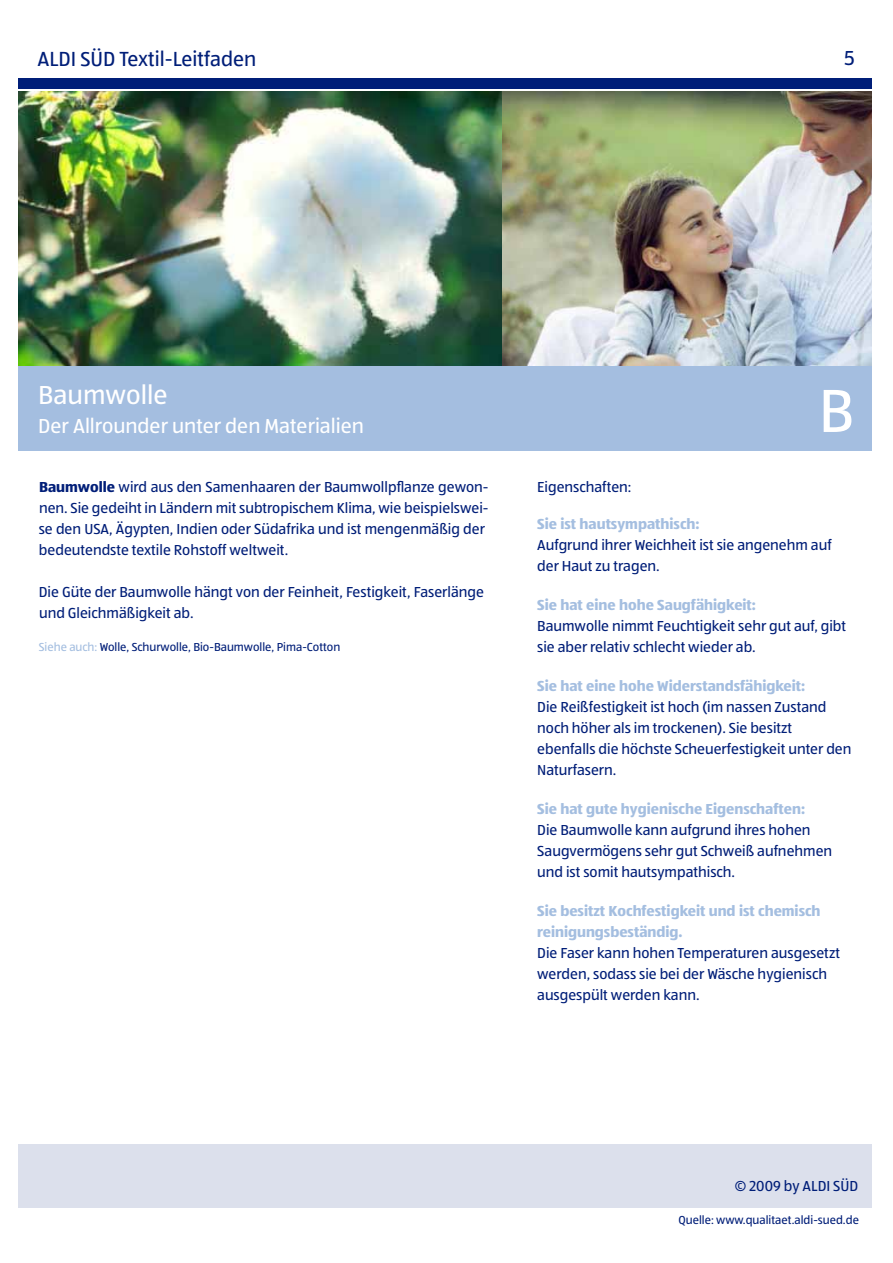
<style>
.page{position:relative;width:893px;height:1263px;background:#fff}
.page>*{position:absolute;margin:0;border:0;box-sizing:border-box;transform-origin:0 0}
.t1{font:63px "ALDISUED Regular";color:#fff}
.t2{font:27px "ALDISUED Regular";color:#fff}
.t3{font:21px "ALDISUED Regular";color:#fff}
.t4{font:21px "ALDISUED Office";color:#001e78}
.t5{font:21px "ALDISUED Regular";color:#001e78}
.t6{font:15px/21px "ALDISUED Regular";color:#001e78}
.t7{font:15px/21px "ALDISUED Bold";color:#a4bee0}
.t8{font:12px "ALDISUED Regular";color:#001e78}
.s1{font-family:"ALDISUED Bold"}
.s2{color:#a4bee0}
</style>
<div class="page">
<div style="left:18px;top:79px;width:854px;height:10px;background:#001e78"></div>
<div style="left:18px;top:366px;width:854px;height:84px;background:#a4bee0"></div>
<div style="left:18px;top:1144px;width:854px;height:64px;background:#dce0ec"></div>
<img style="left:502px;top:92px;width:370px;height:274px">
<img style="left:18px;top:92px;width:484px;height:274px">
<h3 class="t4" style="left:38px;top:45px;width:220px">ALDI SÜD Textil-Leitfaden</h3>
<h3 class="t5" style="left:844px;top:45px;width:12px">5</h3>
<h2 class="t2" style="left:38px;top:379px;width:131px">Baumwolle</h2>
<h3 class="t3" style="left:38px;top:413px;width:327px">Der Allrounder unter den Materialien</h3>
<p class="t6" style="left:39px;top:476px;width:451px"><span class="s1">Baumwolle</span> wird aus den Samenhaaren der Baumwollpflanze gewon&shy;nen. Sie gedeiht in Ländern mit subtropischem Klima, wie beispielswei&shy;se den USA, Ägypten, Indien oder Südafrika und ist mengenmäßig der bedeutendste textile Rohstoff weltweit.</p>
<p class="t6" style="left:39px;top:581px;width:447px">Die Güte der Baumwolle hängt von der Feinheit, Festigkeit, Faserlänge und Gleichmäßigkeit ab.</p>
<p class="t8" style="left:39px;top:639px;width:303px"><span class="s2">Siehe auch:</span> Wolle, Schurwolle, Bio-Baumwolle, Pima-Cotton</p>
<h1 class="t1" style="left:818px;top:373px;width:37px">B</h1>
<p class="t6" style="left:537px;top:476px;width:96px">Eigenschaften:</p>
<p class="t7" style="left:537px;top:513px;width:164px">Sie ist hautsympathisch:</p>
<p class="t6" style="left:537px;top:534px;width:296px">Aufgrund ihrer Weichheit ist sie angenehm auf der Haut zu tragen.</p>
<p class="t7" style="left:537px;top:594px;width:220px">Sie hat eine hohe Saugfähigkeit:</p>
<p class="t6" style="left:537px;top:615px;width:311px">Baumwolle nimmt Feuchtigkeit sehr gut auf, gibt sie aber relativ schlecht wieder ab.</p>
<p class="t7" style="left:537px;top:675px;width:270px">Sie hat eine hohe Widerstandsfähigkeit:</p>
<p class="t6" style="left:537px;top:696px;width:316px">Die Reißfestigkeit ist hoch (im nassen Zustand noch höher als im trockenen). Sie besitzt ebenfalls die höchste Scheuerfestigkeit unter den Naturfasern.</p>
<p class="t7" style="left:537px;top:798px;width:269px">Sie hat gute hygienische Eigenschaften:</p>
<p class="t6" style="left:537px;top:819px;width:297px">Die Baumwolle kann aufgrund ihres hohen<br>Saugvermögens sehr gut Schweiß aufnehmen und ist somit hautsympathisch.</p>
<p class="t7" style="left:537px;top:900px;width:285px">Sie besitzt Kochfestigkeit und ist chemisch reinigungsbeständig.</p>
<p class="t6" style="left:537px;top:942px;width:304px">Die Faser kann hohen Temperaturen ausgesetzt werden, sodass sie bei der Wäsche hygienisch ausgespült werden kann.</p>
<p class="t6" style="left:734px;top:1175px;width:125px">© 2009 by ALDI SÜD</p>
<p class="t8" style="left:678px;top:1212px;width:182px">Quelle: www.qualitaet.aldi-sued.de</p>
</div>
